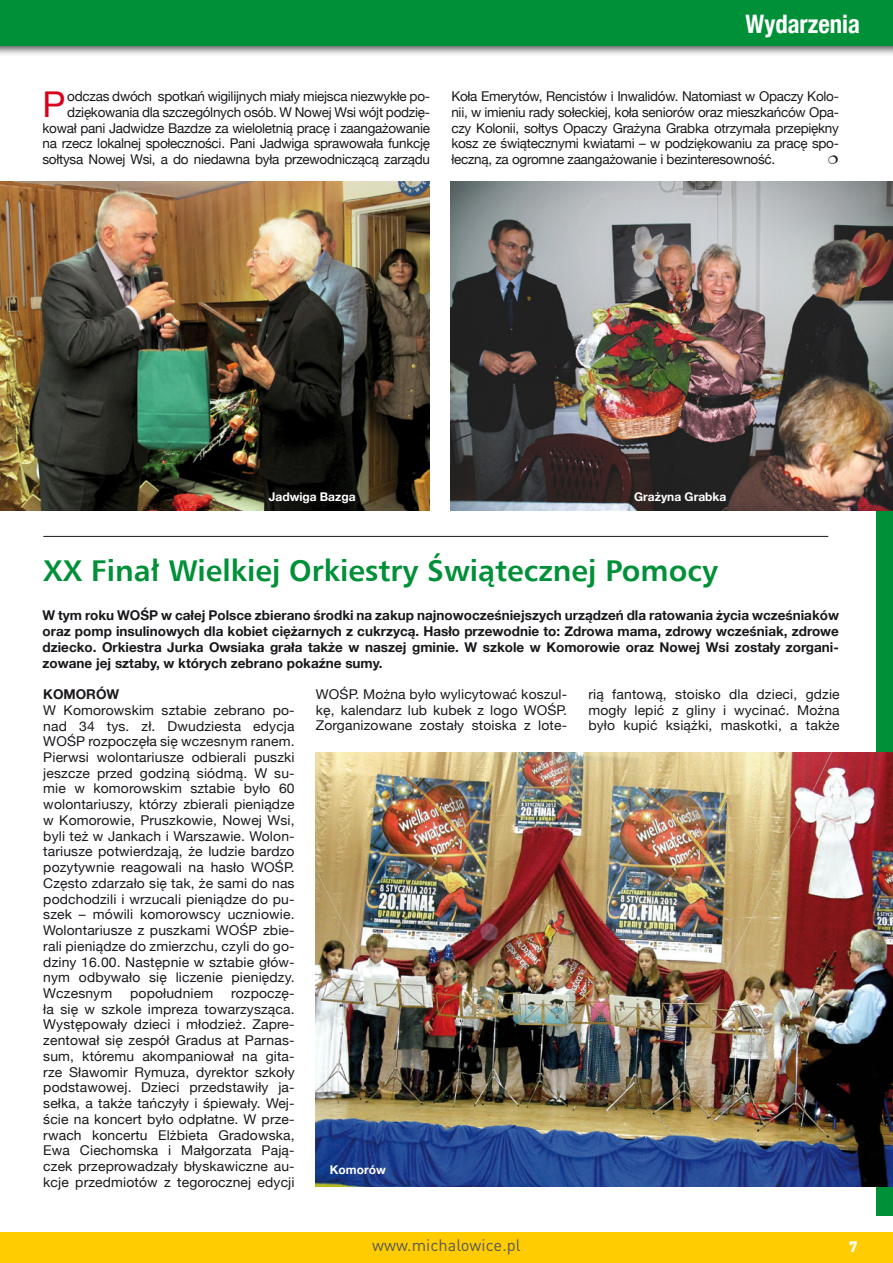
<style>
.page{position:relative;width:893px;height:1263px;background:#fff}
.page>*{position:absolute;margin:0;border:0;box-sizing:border-box;transform-origin:0 0}
.t1{font:35.55px "Helvetica Neue";color:#d8001c}
.t2{font:700 30px "Humnst 777 EU";color:#009037}
.t3{font:700 condensed 25.5px "Helvetica Neue LT Com";color:#fff}
.t4{font:16.5px "DIN Pro";color:#58585a}
.t5{font:900 15px "DIN";color:#fff}
.t6{font:13.5px/15.8px "Helvetica Neue";letter-spacing:-.02em;color:#1a171c;text-align:justify}
.t7{font:700 13.5px/15.8px "Helvetica Neue";color:#1a171c;text-align:justify}
.t8{font:13.5px "Helvetica Neue";letter-spacing:.01em;color:#1a171c}
.t9{font:700 12px "Helvetica Neue";color:#fff}
</style>
<div class="page">
<div style="left:0;top:0;width:893px;height:56px;background:#1a171c;opacity:.75"></div>
<div style="left:0;top:0;width:893px;height:45px;background:#009037"></div>
<div style="left:0;top:1233px;width:893px;height:30px;background:#fecc00"></div>
<div style="left:877px;top:411px;width:16px;height:805px;background:#009037"></div>
<img style="left:316px;top:753px;width:577px;height:433px">
<hr style="left:43px;top:536px;width:785px;height:1px;background:#1a171c">
<img style="left:0;top:182px;width:430px;height:328px">
<img style="left:451px;top:182px;width:442px;height:328px">
<h3 class="t3" style="left:745px;top:8px;width:116px">Wydarzenia</h3>
<p class="t6" style="left:43px;top:88px;width:389px;text-align:right">odczas dwóch spotkań wigilijnych miały miejsca niezwykłe po&shy;dziękowania dla szczególnych osób. W Nowej Wsi wójt podzię&shy;kował pani Jadwidze Bazdze za wieloletnią pracę i zaangażowanie na rzecz lokalnej społeczności. Pani Jadwiga sprawowała funkcję sołtysa Nowej Wsi, a do niedawna była przewodniczącą zarządu</p>
<p class="t6" style="left:451px;top:88px;width:389px">Koła Emerytów, Rencistów i Inwalidów. Natomiast w Opaczy Kolo&shy;nii, w imieniu rady sołeckiej, koła seniorów oraz mieszkańców Opa&shy;czy Kolonii, sołtys Opaczy Grażyna Grabka otrzymała przepiękny kosz ze świątecznymi kwiatami – w podziękowaniu za pracę spo&shy;łeczną, za ogromne zaangażowanie i bezinteresowność.</p>
<h1 class="t1" style="left:43px;top:83px;width:25px">P</h1>
<p class="t9" style="left:269px;top:489px;width:88px">Jadwiga Bazga</p>
<p class="t9" style="left:634px;top:489px;width:94px">Grażyna Grabka</p>
<h2 class="t2" style="left:43px;top:551px;width:676px">XX Finał Wielkiej Orkiestry Świątecznej Pomocy</h2>
<p class="t7" style="left:43px;top:607px;width:798px">W tym roku WOŚP w całej Polsce zbierano środki na zakup najnowocześniejszych urządzeń dla ratowania życia wcześniaków oraz pomp insulinowych dla kobiet ciężarnych z cukrzycą. Hasło przewodnie to: Zdrowa mama, zdrowy wcześniak, zdrowe dziecko. Orkiestra Jurka Owsiaka grała także w naszej gminie. W szkole w Komorowie oraz Nowej Wsi zostały zorgani&shy;zowane jej sztaby, w których zebrano pokaźne sumy.</p>
<p class="t7" style="left:43px;top:686px;width:77px">KOMORÓW</p>
<p class="t6" style="left:43px;top:702px;width:253px">W Komorowskim sztabie zebrano po&shy;nad 34 tys. zł. Dwudziesta edycja WOŚP rozpoczęła się wczesnym ranem.<br>Pierwsi wolontariusze odbierali puszki jeszcze przed godziną siódmą. W su&shy;mie w komorowskim sztabie było 60 wolontariuszy, którzy zbierali pieniądze w Komorowie, Pruszkowie, Nowej Wsi, byli też w Jankach i Warszawie. Wolon&shy;tariusze potwierdzają, że ludzie bardzo pozytywnie reagowali na hasło WOŚP.<br>Często zdarzało się tak, że sami do nas podchodzili i wrzucali pieniądze do pu&shy;szek – mówili komorowscy uczniowie.<br>Wolontariusze z puszkami WOŚP zbie&shy;rali pieniądze do zmierzchu, czyli do go&shy;dziny 16.00. Następnie w sztabie głów&shy;nym odbywało się liczenie pieniędzy.<br>Wczesnym</p>
<p class="t8" style="left:130px;top:985px;width:85px">popołudniem</p>
<p class="t6" style="left:43px;top:985px;width:253px;text-indent:188px">rozpoczę&shy;ła się w szkole impreza towarzysząca.<br>Występowały dzieci i młodzież. Zapre&shy;zentował się zespół Gradus at Parnas&shy;sum, któremu akompaniował na gita&shy;rze Sławomir Rymuza, dyrektor szkoły podstawowej. Dzieci przedstawiły ja&shy;sełka, a także tańczyły i śpiewały. Wej&shy;ście na koncert było odpłatne. W prze&shy;rwach koncertu Elżbieta Gradowska, Ewa Ciechomska i Małgorzata Pają&shy;czek przeprowadzały błyskawiczne au&shy;kcje przedmiotów z tegorocznej edycji</p>
<p class="t6" style="left:316px;top:686px;width:253px">WOŚP. Można było wylicytować koszul&shy;kę, kalendarz lub kubek z logo WOŚP.<br>Zorganizowane zostały stoiska z lote-</p>
<p class="t6" style="left:588px;top:686px;width:253px">rią fantową, stoisko dla dzieci, gdzie mogły lepić z gliny i wycinać. Można było kupić książki, maskotki, a także</p>
<p class="t9" style="left:330px;top:1162px;width:57px">Komorów</p>
<p class="t4" style="left:372px;top:1234px;width:150px">www.michalowice.pl</p>
<p class="t5" style="left:849px;top:1236px;width:10px">7</p>
</div>
